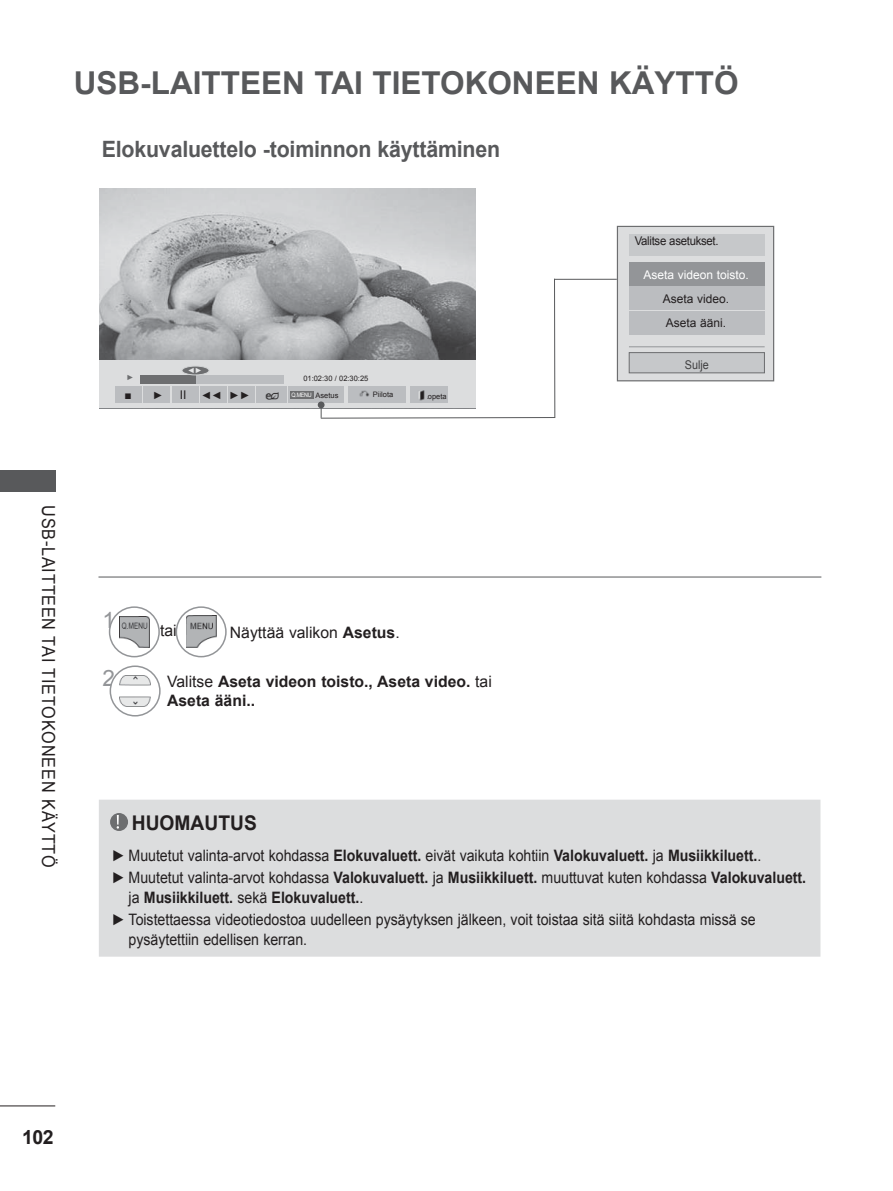
<style>
.page{position:relative;width:893px;height:1191px;background:#fff}
.page>*{position:absolute;margin:0;border:0;box-sizing:border-box;transform-origin:0 0}
.t1{font:700 31.5px "Arial";color:#58595b}
.t2{font:700 22.5px "Arial";letter-spacing:-.01em;color:#58595b;scale:.95 1}
.t3{font:22.5px "Arial";color:#939598}
.t4{font:700 20.25px "Arial";color:#231f20;scale:.95 1}
.t5{font:700 19.5px "Arial";color:#231f20}
.t6{font:18px "Arial";letter-spacing:.05em;color:#231f20;scale:.9 1}
.t7{font:15.75px/22.5px "Arial";color:#231f20;scale:.9 1}
.t8{font:700 15.75px/19.5px "Arial";color:#231f20}
.t9{font:15.75px "Arial";color:#231f20}
.t10{font:12px/24.5px "Arial";color:#231f20}
.t11{font:12px "Arial";color:#fff}
.t12{font:12px "Arial";letter-spacing:-.025em;color:#231f20;scale:.95 1}
.t13{font:12px "Arial";color:#404041;scale:.9 1}
.t14{font:10.5px "Arial";color:#231f20}
.t15{font:7.5px "Arial";color:#231f20}
.t16{font:7.5px "Arial";color:#e6e7e8}
.t17{font:7.5px "Arial";color:#6d6e70}
.t18{font:6px "Arial";color:#fff;scale:.9 1}
.s1{font-size:10.5px}
.s2{font-size:12px}
.s3{font-size:7.5px;color:#231f20}
.s4{font-weight:700}
.s5{font-weight:400}
</style>
<div class="page">
<hr style="left:0;top:1105px;width:55px;height:1px;background:#231f20">
<div style="left:0;top:470px;width:55px;height:22px;background:#58595b"></div>
<hr style="left:554px;top:279px;width:63px;height:1px;background:#58595b">
<hr style="left:98px;top:577px;width:723px;height:1px;background:#58595b">
<img style="left:100px;top:189px;width:375px;height:172px">
<div style="left:100px;top:361px;width:376px;height:47px;background:#dcddde"></div>
<div style="left:180px;top:375px;width:104px;height:9px;background:#bbbdc0"></div>
<div style="left:140px;top:375px;width:56px;height:9px;background:#6d6e70"></div>
<div style="left:182px;top:366px;width:27px;height:9px;background:#6d6e70;border-radius:50%"></div>
<div style="left:182px;top:366px;width:27px;height:9px;border:1px solid #d1d3d4;border-radius:50%"></div>
<hr style="left:554px;top:279px;width:1px;height:138px;background:#58595b">
<div style="left:617px;top:226px;width:157px;height:155px;background:#dcddde"></div>
<div style="left:617px;top:226px;width:157px;height:155px;border:1px solid #6d6e70"></div>
<div style="left:629px;top:234px;width:136px;height:22px;background:#c6c8ca"></div>
<div style="left:629px;top:263px;width:136px;height:23px;background:#939598"></div>
<div style="left:629px;top:287px;width:136px;height:23px;background:#bbbdc0"></div>
<div style="left:629px;top:311px;width:136px;height:23px;background:#bbbdc0"></div>
<div style="left:629px;top:352px;width:135px;height:21px;background:#c6c8ca"></div>
<div style="left:629px;top:352px;width:136px;height:21px;border:1px solid #6d6e70"></div>
<hr style="left:629px;top:346px;width:136px;height:1px;background:#939598">
<img style="left:119px;top:616px;width:30px;height:31px">
<div style="left:109px;top:606px;width:51px;height:51px;border:2px solid #939598;border-radius:50%"></div>
<svg style="left:176px;top:607px;width:50px;height:49px"></svg>
<img style="left:186px;top:616px;width:30px;height:32px">
<div style="left:176px;top:606px;width:51px;height:51px;border:2px solid #939598;border-radius:50%"></div>
<svg style="left:110px;top:666px;width:50px;height:50px"></svg>
<img style="left:120px;top:676px;width:30px;height:30px">
<div style="left:110px;top:665px;width:51px;height:51px;border:2px solid #939598;border-radius:50%"></div>
<div style="left:115px;top:386px;width:27px;height:17px;background:#bbbdc0"></div>
<div style="left:143px;top:386px;width:27px;height:16px;background:#bbbdc0"></div>
<div style="left:172px;top:386px;width:27px;height:17px;background:#bbbdc0"></div>
<div style="left:200px;top:386px;width:27px;height:17px;background:#bbbdc0"></div>
<div style="left:228px;top:386px;width:27px;height:16px;background:#bbbdc0"></div>
<div style="left:288px;top:386px;width:55px;height:17px;background:#bbbdc0"></div>
<div style="left:348px;top:386px;width:57px;height:17px;background:#bbbdc0"></div>
<div style="left:410px;top:386px;width:37px;height:17px;background:#bbbdc0"></div>
<img style="left:359px;top:390px;width:11px;height:7px">
<div style="left:290px;top:391px;width:24px;height:8px;background:#6d6e70"></div>
<div style="left:256px;top:386px;width:31px;height:17px;background:#bbbdc0"></div>
<img style="left:265px;top:392px;width:14px;height:8px">
<img style="left:418px;top:390px;width:7px;height:11px">
<div style="left:318px;top:401px;width:7px;height:7px;border:2px solid #58595b;border-radius:50%"></div>
<svg style="left:318px;top:402px;width:238px;height:17px"></svg>
<div style="left:99px;top:799px;width:721px;height:157px;background:#dcddde"></div>
<div style="left:110px;top:813px;width:18px;height:18px;background:#6d6e70;border-radius:50%"></div>
<svg style="left:117px;top:815px;width:2px;height:13px"></svg>
<h1 class="t1" style="left:74px;top:66px;width:666px">USB-LAITTEEN TAI TIETOKONEEN KÄYTTÖ</h1>
<h2 class="t2" style="left:102px;top:137px;width:421px">Elokuvaluettelo -toiminnon käyttäminen</h2>
<p class="t16" style="left:187px;top:366px;width:16px">◄►</p>
<p class="t17" style="left:126px;top:372px;width:9px">►</p>
<p class="t15" style="left:303px;top:374px;width:67px">01:02:30 / 02:30:25</p>
<p class="t10" style="left:125px;top:382px;width:40px">■ <span class="s1">►</span></p>
<p class="t14" style="left:180px;top:388px;width:72px"><span class="s2">II</span> ◄◄ ►►</p>
<p class="t18" style="left:292px;top:392px;width:54px">Q.MENU <span class="s3">Asetus</span></p>
<p class="t15" style="left:373px;top:390px;width:22px">Piilota</p>
<p class="t15" style="left:424px;top:392px;width:24px">Lopeta</p>
<p class="t12" style="left:635px;top:234px;width:90px">Valitse asetukset.</p>
<p class="t11" style="left:643px;top:268px;width:107px">Aseta videon toisto.</p>
<p class="t10" style="left:663px;top:286px;width:68px">Aseta video.<br>Aseta ääni.</p>
<p class="t13" style="left:685px;top:358px;width:28px">Sulje</p>
<p class="t6" style="left:58px;top:505px;width:404px;rotate:90deg">USB-LAITTEEN TAI TIETOKONEEN KÄYTTÖ</p>
<h2 class="t3" style="left:102px;top:607px;width:14px">1</h2>
<p class="t9" style="left:160px;top:621px;width:18px">tai</p>
<p class="t9" style="left:230px;top:623px;width:171px">Näyttää valikon <span class="s4">Asetus</span>.</p>
<h2 class="t3" style="left:103px;top:666px;width:14px">2</h2>
<p class="t8" style="left:167px;top:671px;width:326px"><span class="s5">Valitse</span> Aseta videon toisto., Aseta video. <span class="s5">tai<br></span>Aseta ääni..</p>
<p class="t4" style="left:132px;top:811px;width:133px">HUOMAUTUS</p>
<p class="t7" style="left:112px;top:844px;width:773px">► Muutetut valinta-arvot kohdassa <span class="s4">Elokuvaluett.</span> eivät vaikuta kohtiin <span class="s4">Valokuvaluett.</span> ja <span class="s4">Musiikkiluett.</span>.<br>► Muutetut valinta-arvot kohdassa <span class="s4">Valokuvaluett.</span> ja <span class="s4">Musiikkiluett.</span> muuttuvat kuten kohdassa <span class="s4">Valokuvaluett.</span></p>
<p class="t7" style="left:112px;top:886px;width:717px;text-indent:17px">ja <span class="s4">Musiikkiluett.</span> sekä <span class="s4">Elokuvaluett.</span>.<br>► Toistettaessa videotiedostoa uudelleen pysäytyksen jälkeen, voit toistaa sitä siitä kohdasta missä se</p>
<p class="t7" style="left:129px;top:928px;width:200px">pysäytettiin edellisen kerran.</p>
<p class="t5" style="left:22px;top:1126px;width:33px">102</p>
</div>
